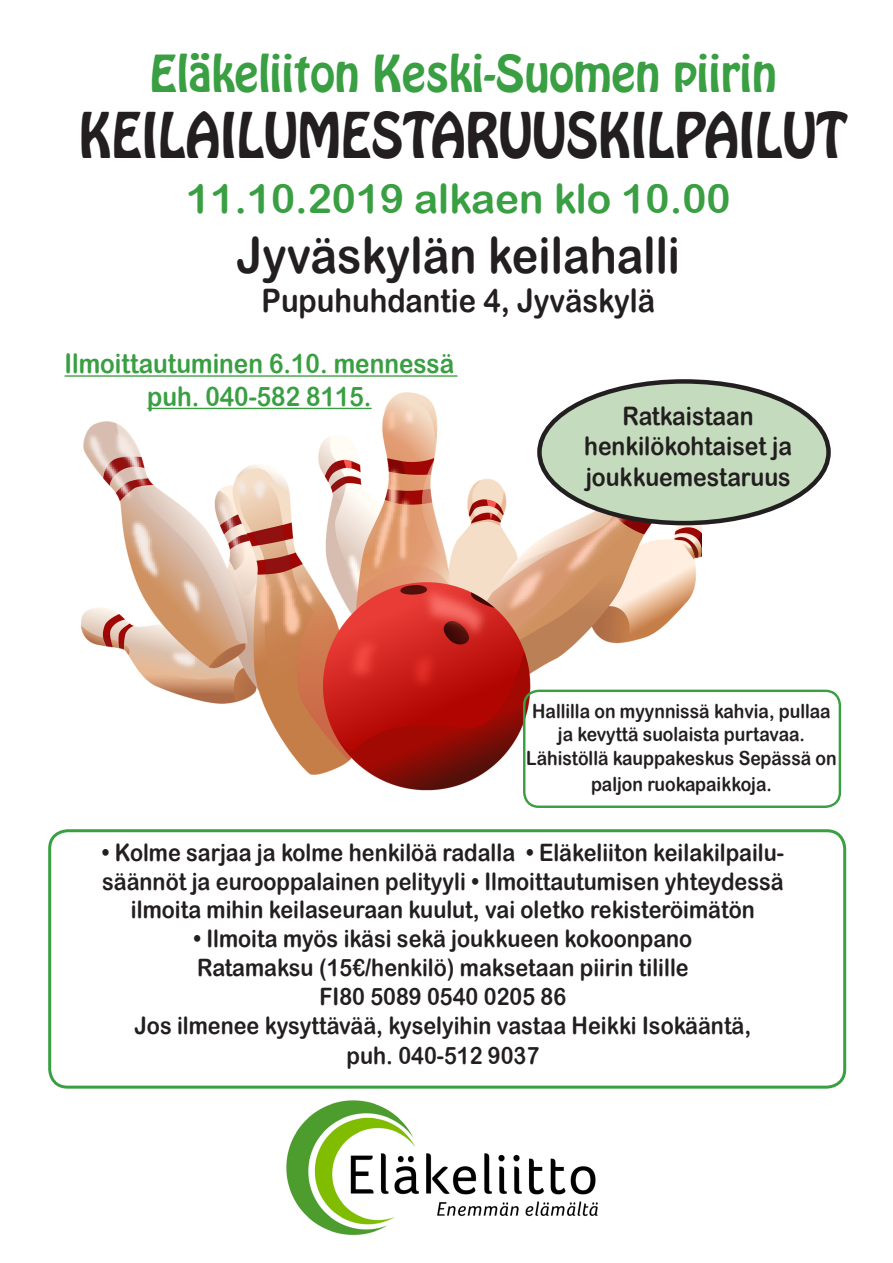
<style>
.page{position:relative;width:893px;height:1263px;background:#fff}
.page>*{position:absolute;margin:0;border:0;box-sizing:border-box;transform-origin:0 0}
.t1{font:55.5px "Hobo Std";color:#231f20;scale:.9 1}
.t2{font:49.95px "Arial Rounded MT Bold";color:#231f20;scale:.9 1}
.t3{font:45px "Hobo Std";color:#399f42}
.t4{font:40.5px "Arial Rounded MT Bold";color:#399f42}
.t5{font:32.4px "Arial Rounded MT Bold";color:#231f20;scale:.9 1}
.t6{font:27px "Arial Rounded MT Bold";color:#399f42;scale:.9 1}
.t7{font:25.5px "Arial Rounded MT Bold";color:#231f20;scale:.9 1}
.t8{font:24px "Arial Rounded MT Bold";color:#231f20;scale:.9 1}
.t9{font:19.5px/23.4px "Arial Rounded MT Bold";color:#231f20;text-align:center;scale:.9 1}
</style>
<div class="page">
<div style="left:48px;top:829px;width:798px;height:260px;border:3px solid #399f42;border-radius:18px"></div>
<img style="left:286px;top:1100px;width:312px;height:135px">
<img style="left:81px;top:392px;width:621px;height:399px">
<div style="left:539px;top:381px;width:289px;height:142px;background:#c4dcbd;border-radius:50%"></div>
<div style="left:537px;top:379px;width:294px;height:146px;border:4px solid #231f20;border-radius:50%"></div>
<hr style="left:65px;top:375px;width:392px;height:2px;background:#399f42">
<hr style="left:147px;top:408px;width:225px;height:1px;background:#399f42">
<div style="left:523px;top:690px;width:318px;height:118px;border:2px solid #399f42;border-radius:15px"></div>
<p class="t3" style="left:150px;top:42px;width:629px">Eläkeliiton Keski-Suomen piirin</p>
<p class="t1" style="left:79px;top:97px;width:855px">KEILAILUMESTARUUSKILPAILUT</p>
<p class="t4" style="left:186px;top:175px;width:546px">11.10.2019 alkaen klo 10.00</p>
<p class="t2" style="left:237px;top:226px;width:494px">Jyväskylän keilahalli</p>
<p class="t5" style="left:262px;top:281px;width:439px">Pupuhuhdantie 4, Jyväskylä</p>
<p class="t6" style="left:65px;top:348px;width:434px">Ilmoittautuminen 6.10. mennessä</p>
<p class="t6" style="left:147px;top:380px;width:251px">puh. 040-582 8115.</p>
<p class="t7" style="left:622px;top:401px;width:147px">Ratkaistaan</p>
<p class="t7" style="left:584px;top:431px;width:233px">henkilökohtaiset ja</p>
<p class="t7" style="left:586px;top:462px;width:229px">joukkuemestaruus</p>
<p class="t9" style="left:532px;top:699px;width:333px">Hallilla on myynnissä kahvia, pullaa ja kevyttä suolaista purtavaa.</p>
<p class="t9" style="left:526px;top:744px;width:347px;line-height:26.2px">Lähistöllä kauppakeskus Sepässä on paljon ruokapaikkoja.</p>
<p class="t8" style="left:102px;top:838px;width:759px">• Kolme sarjaa ja kolme henkilöä radalla • Eläkeliiton keilakilpailu-</p>
<p class="t8" style="left:102px;top:867px;width:759px">säännöt ja eurooppalainen pelityyli • Ilmoittautumisen yhteydessä</p>
<p class="t8" style="left:131px;top:896px;width:695px">ilmoita mihin keilaseuraan kuulut, vai oletko rekisteröimätön</p>
<p class="t8" style="left:193px;top:924px;width:556px">• Ilmoita myös ikäsi sekä joukkueen kokoonpano</p>
<p class="t8" style="left:197px;top:953px;width:548px">Ratamaksu (15€/henkilö) maksetaan piirin tilille</p>
<p class="t8" style="left:320px;top:982px;width:276px">FI80 5089 0540 0205 86</p>
<p class="t8" style="left:135px;top:1011px;width:687px">Jos ilmenee kysyttävää, kyselyihin vastaa Heikki Isokääntä,</p>
<p class="t8" style="left:347px;top:1041px;width:216px">puh. 040-512 9037</p>
</div>
